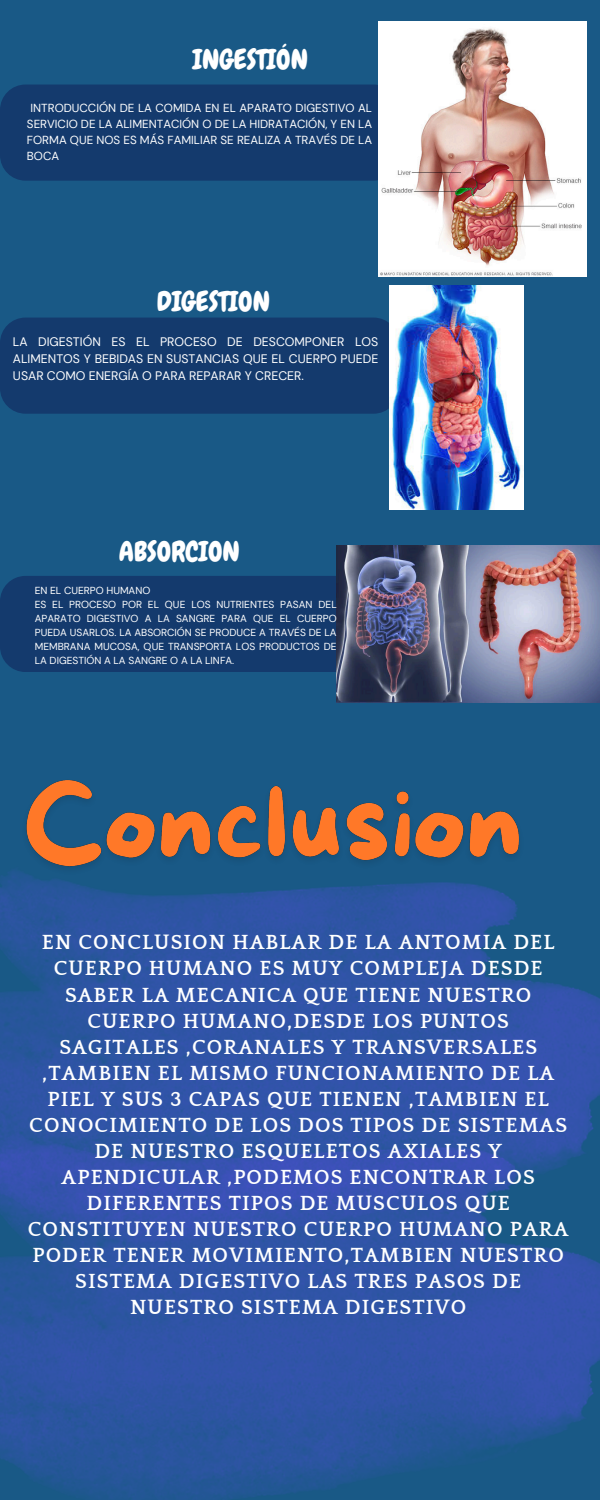
<style>
.page{position:relative;width:600px;height:1500px;background:#195986}
.page>*{position:absolute;margin:0;border:0;box-sizing:border-box;transform-origin:0 0}
.t1{font:27.5px "Chewy";color:#fff}
.t2{font:700 21px/26.1px "Quattrocento";letter-spacing:.05em;color:#fff;text-align:center}
.t3{font:12.3px/16.9px "DM Sans";color:#fff;text-align:justify}
.t4{font:11.6px/16px "DM Sans";color:#fff;text-align:justify}
.t5{font:10.2px/14px "DM Sans";color:#fff;text-align:justify}
</style>
<div class="page">
<div style="left:0;top:85px;width:399px;height:96px;background:#143a6d;border-radius:25px"></div>
<img style="left:378px;top:22px;width:208px;height:255px">
<div style="left:0;top:318px;width:399px;height:96px;background:#143a6d;border-radius:25px"></div>
<img style="left:389px;top:285px;width:135px;height:224px">
<div style="left:0;top:576px;width:399px;height:96px;background:#143a6d;border-radius:25px"></div>
<img style="left:337px;top:546px;width:263px;height:156px">
<img style="left:0;top:1242px;width:600px;height:258px">
<img style="left:0;top:872px;width:600px;height:370px">
<img style="left:12px;top:780px;width:517px;height:110px">
<h4 class="t1" style="left:192px;top:42px;width:117px">INGESTIÓN</h4>
<h3 class="t4" style="left:27px;top:101px;width:347px;text-indent:4px">INTRODUCCIÓN DE LA COMIDA EN EL APARATO DIGESTIVO AL SERVICIO DE LA ALIMENTACIÓN O DE LA HIDRATACIÓN, Y EN LA FORMA QUE NOS ES MÁS FAMILIAR SE REALIZA A TRAVÉS DE LA BOCA</h3>
<p class="t1" style="left:157px;top:284px;width:115px">DIGESTION</p>
<p class="t3" style="left:13px;top:333px;width:367px">LA DIGESTIÓN ES EL PROCESO DE DESCOMPONER LOS ALIMENTOS Y BEBIDAS EN SUSTANCIAS QUE EL CUERPO PUEDE USAR COMO ENERGÍA O PARA REPARAR Y CRECER.</p>
<p class="t1" style="left:119px;top:534px;width:123px">ABSORCION</p>
<p class="t5" style="left:35px;top:584px;width:117px">EN EL CUERPO HUMANO</p>
<h2 class="t5" style="left:35px;top:598px;width:303px">ES EL PROCESO POR EL QUE LOS NUTRIENTES PASAN DEL APARATO DIGESTIVO A LA SANGRE PARA QUE EL CUERPO PUEDA USARLOS. LA ABSORCIÓN SE PRODUCE A TRAVÉS DE LA MEMBRANA MUCOSA, QUE TRANSPORTA LOS PRODUCTOS DE LA DIGESTIÓN A LA SANGRE O A LA LINFA.</h2>
<p class="t2" style="left:28px;top:930px;width:542px">EN CONCLUSION HABLAR DE LA ANTOMIA DEL CUERPO HUMANO ES MUY COMPLEJA DESDE SABER LA MECANICA QUE TIENE NUESTRO CUERPO HUMANO,DESDE LOS PUNTOS SAGITALES ,CORANALES Y TRANSVERSALES ,TAMBIEN EL MISMO FUNCIONAMIENTO DE LA PIEL Y SUS 3 CAPAS QUE TIENEN ,TAMBIEN EL CONOCIMIENTO DE LOS DOS TIPOS DE SISTEMAS DE NUESTRO ESQUELETOS AXIALES Y APENDICULAR ,PODEMOS ENCONTRAR LOS DIFERENTES TIPOS DE MUSCULOS QUE CONSTITUYEN NUESTRO CUERPO HUMANO PARA PODER TENER MOVIMIENTO,TAMBIEN NUESTRO SISTEMA DIGESTIVO LAS TRES PASOS DE NUESTRO SISTEMA DIGESTIVO</p>
</div>
